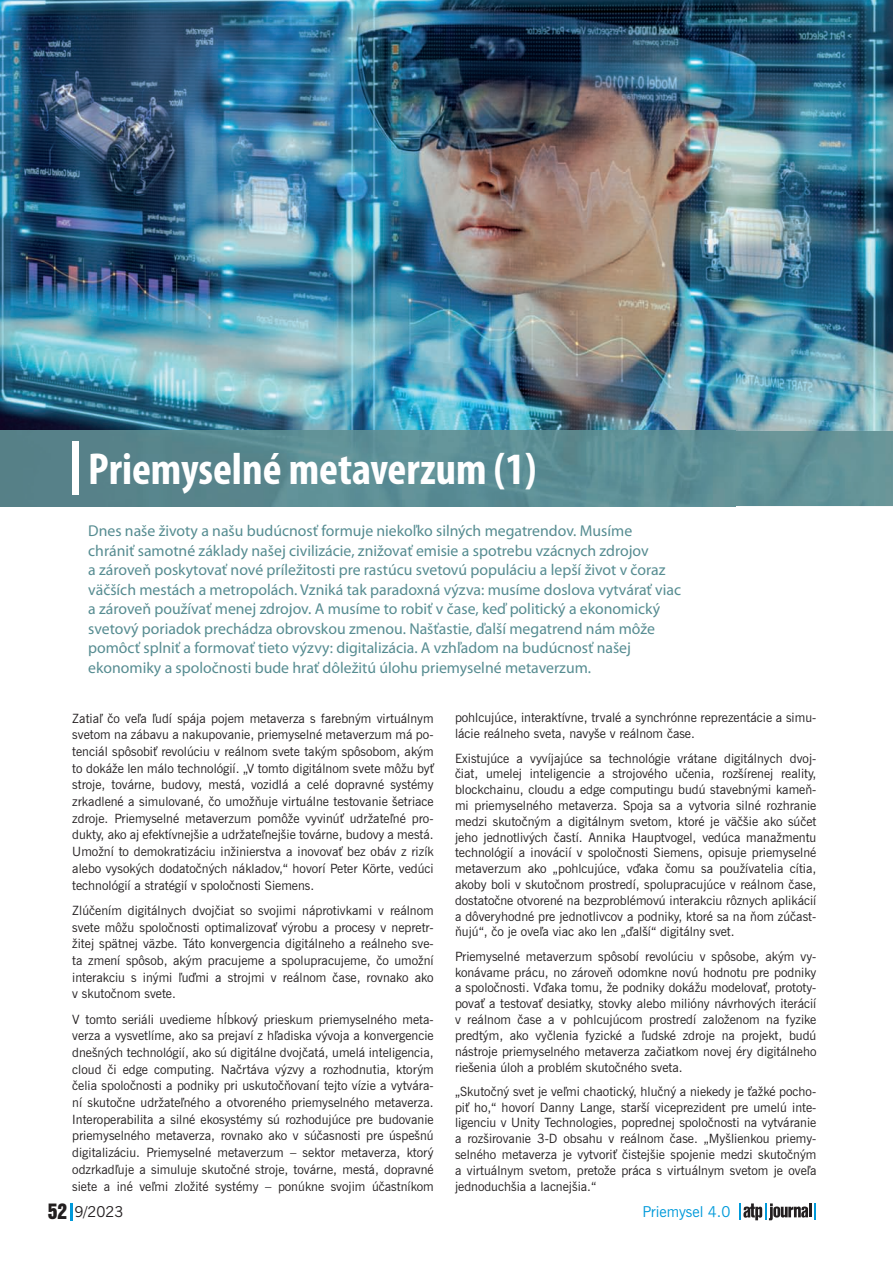
<style>
.page{position:relative;width:893px;height:1263px;background:#fff}
.page>*{position:absolute;margin:0;border:0;box-sizing:border-box;transform-origin:0 0}
.t1{font:700 condensed 45px "Myriad Pro";color:#fff}
.t2{font:15.75px/19.5px "Myriad Pro";color:#568c91}
.t3{font:15px "News Gothic AT";color:#009ada}
.t4{font:15px "News Gothic AT";color:#231f20}
.t5{font:12.75px/16.6px "News Gothic AT";color:#231f20;text-align:justify}
.s1{font-family:"Swiss 921 AT Regular A";font-size:19.5px}
</style>
<div class="page">
<svg style="left:739px;top:1203px;width:77px;height:17px"></svg>
<svg style="left:70px;top:1203px;width:2px;height:17px"></svg>
<img style="left:0;top:0;width:893px;height:431px">
<img style="left:0;top:431px;width:893px;height:75px">
<div style="left:72px;top:442px;width:6px;height:53px;background:#fff"></div>
<h1 class="t1" style="left:88px;top:441px;width:450px">Priemyselné metaverzum (1)</h1>
<p class="t2" style="left:88px;top:521px;width:594px">Dnes naše životy a našu budúcnosť formuje niekoľko silných megatrendov. Musíme chrániť samotné základy našej civilizácie, znižovať emisie a spotrebu vzácnych zdrojov<br>a zároveň poskytovať nové príležitosti pre rastúcu svetovú populáciu a lepší život v čoraz väčších mestách a metropolách. Vzniká tak paradoxná výzva: musíme doslova vytvárať viac a zároveň používať menej zdrojov. A musíme to robiť v čase, keď politický a ekonomický svetový poriadok prechádza obrovskou zmenou. Našťastie, ďalší megatrend nám môže pomôcť splniť a formovať tieto výzvy: digitalizácia. A vzhľadom na budúcnosť našej ekonomiky a spoločnosti bude hrať dôležitú úlohu priemyselné metaverzum.</p>
<p class="t5" style="left:72px;top:709px;width:363px">Zatiaľ čo veľa ľudí spája pojem metaverza s farebným virtuálnym svetom na zábavu a nakupovanie, priemyselné metaverzum má po&shy;tenciál spôsobiť revolúciu v reálnom svete takým spôsobom, akým to dokáže len málo technológií. „V tomto digitálnom svete môžu byť stroje, továrne, budovy, mestá, vozidlá a celé dopravné systémy zrkadlené a simulované, čo umožňuje virtuálne testovanie šetriace zdroje. Priemyselné metaverzum pomôže vyvinúť udržateľné pro&shy;dukty, ako aj efektívnejšie a udržateľnejšie továrne, budovy a mestá.<br>Umožní to demokratizáciu inžinierstva a inovovať bez obáv z rizík alebo vysokých dodatočných nákladov,“ hovorí Peter Körte, vedúci technológií a stratégií v spoločnosti Siemens.</p>
<p class="t5" style="left:72px;top:902px;width:363px">Zlúčením digitálnych dvojčiat so svojimi náprotivkami v reálnom svete môžu spoločnosti optimalizovať výrobu a procesy v nepretr&shy;žitej spätnej väzbe. Táto konvergencia digitálneho a reálneho sve&shy;ta zmení spôsob, akým pracujeme a spolupracujeme, čo umožní interakciu s inými ľuďmi a strojmi v reálnom čase, rovnako ako v skutočnom svete.</p>
<p class="t5" style="left:72px;top:1010px;width:363px">V tomto seriáli uvedieme hĺbkový prieskum priemyselného meta&shy;verza a vysvetlíme, ako sa prejaví z hľadiska vývoja a konvergencie dnešných technológií, ako sú digitálne dvojčatá, umelá inteligencia, cloud či edge computing. Načrtáva výzvy a rozhodnutia, ktorým čelia spoločnosti a podniky pri uskutočňovaní tejto vízie a vytvára&shy;ní skutočne udržateľného a otvoreného priemyselného metaverza.<br>Interoperabilita a silné ekosystémy sú rozhodujúce pre budovanie priemyselného metaverza, rovnako ako v súčasnosti pre úspešnú digitalizáciu. Priemyselné metaverzum – sektor metaverza, ktorý odzrkadľuje a simuluje skutočné stroje, továrne, mestá, dopravné siete a iné veľmi zložité systémy – ponúkne svojim účastníkom</p>
<p class="t5" style="left:455px;top:710px;width:363px;line-height:15.8px">pohlcujúce, interaktívne, trvalé a synchrónne reprezentácie a simu&shy;lácie reálneho sveta, navyše v reálnom čase.</p>
<p class="t5" style="left:455px;top:750px;width:363px;line-height:15.8px">Existujúce a vyvíjajúce sa technológie vrátane digitálnych dvoj&shy;čiat, umelej inteligencie a strojového učenia, rozšírenej reality, blockchainu, cloudu a edge computingu budú stavebnými kameň&shy;mi priemyselného metaverza. Spoja sa a vytvoria silné rozhranie medzi skutočným a digitálnym svetom, ktoré je väčšie ako súčet jeho jednotlivých častí. Annika Hauptvogel, vedúca manažmentu technológií a inovácií v spoločnosti Siemens, opisuje priemyselné metaverzum ako „pohlcujúce, vďaka čomu sa používatelia cítia, akoby boli v skutočnom prostredí, spolupracujúce v reálnom čase, dostatočne otvorené na bezproblémovú interakciu rôznych aplikácií a dôveryhodné pre jednotlivcov a podniky, ktoré sa na ňom zúčast&shy;ňujú“, čo je oveľa viac ako len „ďalší“ digitálny svet.</p>
<p class="t5" style="left:455px;top:948px;width:363px;line-height:15.8px">Priemyselné metaverzum spôsobí revolúciu v spôsobe, akým vy&shy;konávame prácu, no zároveň odomkne novú hodnotu pre podniky a spoločnosti. Vďaka tomu, že podniky dokážu modelovať, prototy&shy;povať a testovať desiatky, stovky alebo milióny návrhových iterácií v reálnom čase a v pohlcujúcom prostredí založenom na fyzike predtým, ako vyčlenia fyzické a ľudské zdroje na projekt, budú nástroje priemyselného metaverza začiatkom novej éry digitálneho riešenia úloh a problém skutočného sveta.</p>
<p class="t5" style="left:455px;top:1083px;width:363px;line-height:15.8px">„Skutočný svet je veľmi chaotický, hlučný a niekedy je ťažké pocho&shy;piť ho,“ hovorí Danny Lange, starší viceprezident pre umelú inte&shy;ligenciu v Unity Technologies, poprednej spoločnosti na vytváranie a rozširovanie 3-D obsahu v reálnom čase. „Myšlienkou priemy&shy;selného metaverza je vytvoriť čistejšie spojenie medzi skutočným a virtuálnym svetom, pretože práca s virtuálnym svetom je oveľa jednoduchšia a lacnejšia.“</p>
<p class="t4" style="left:48px;top:1202px;width:77px"><span class="s1">52</span> 9/2023</p>
<p class="t3" style="left:642px;top:1202px;width:90px">Priemysel 4.0</p>
</div>
